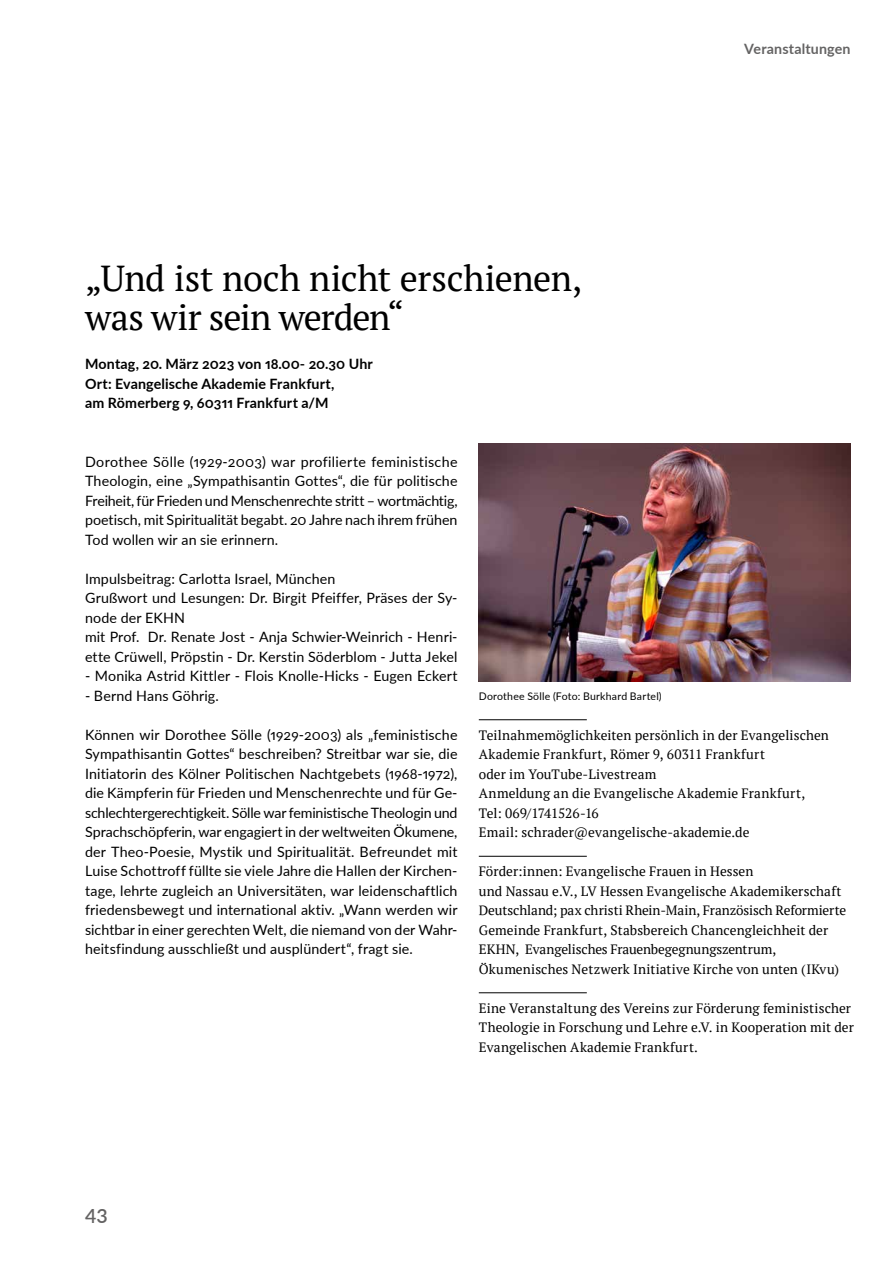
<style>
.page{position:relative;width:893px;height:1263px;background:#fff}
.page>*{position:absolute;margin:0;border:0;box-sizing:border-box;transform-origin:0 0}
.t1{font:36px/39px "PT Serif";letter-spacing:-.015em;color:#000}
.t2{font:600 19.5px "Lato";color:#646363}
.t3{font:14.25px/19.5px "Lato";letter-spacing:.01em;color:#000;text-align:justify}
.t4{font:700 14.25px/19.5px "Lato";letter-spacing:.01em;color:#000}
.t5{font:700 14.25px "Lato";letter-spacing:.01em;color:#646363}
.t6{font:13.5px/19.5px "PT Serif";letter-spacing:.005em;color:#000}
.t7{font:10.5px "Lato";letter-spacing:.02em;color:#000}
</style>
<div class="page">
<img style="left:479px;top:443px;width:371px;height:238px">
<hr style="left:479px;top:719px;width:108px;height:1px;background:#000">
<hr style="left:479px;top:856px;width:108px;height:1px;background:#000">
<hr style="left:479px;top:992px;width:108px;height:1px;background:#000">
<h1 class="t1" style="left:85px;top:258px;width:499px">„Und ist noch nicht erschienen, was wir sein werden“</h1>
<p class="t4" style="left:85px;top:353px;width:289px">Montag, 20. März 2023 von 18.00- 20.30 Uhr<br>Ort: Evangelische Akademie Frankfurt,<br>am Römerberg 9, 60311 Frankfurt a/M</p>
<p class="t5" style="left:744px;top:38px;width:108px">Veranstaltungen</p>
<p class="t3" style="left:85px;top:451px;width:374px">Dorothee Sölle (1929-2003) war profilierte feministische Theologin, eine „Sympathisantin Gottes“, die für politische Freiheit, für Frieden und Menschenrechte stritt – wortmächtig, poetisch, mit Spiritualität begabt. 20 Jahre nach ihrem frühen Tod wollen wir an sie erinnern.</p>
<p class="t3" style="left:85px;top:568px;width:374px;text-align:left">Impulsbeitrag: Carlotta Israel, München<br>Grußwort und Lesungen: Dr. Birgit Pfeiffer, Präses der Sy&shy;node der EKHN<br>mit Prof. Dr. Renate Jost - Anja Schwier-Weinrich - Henri&shy;ette Crüwell, Pröpstin - Dr. Kerstin Söderblom - Jutta Jekel</p>
<p class="t3" style="left:85px;top:665px;width:374px">- Monika Astrid Kittler - Flois Knolle-Hicks - Eugen Eckert</p>
<p class="t3" style="left:85px;top:685px;width:135px">- Bernd Hans Göhrig.</p>
<p class="t3" style="left:85px;top:724px;width:374px">Können wir Dorothee Sölle (1929-2003) als „feministische Sympathisantin Gottes“ beschreiben? Streitbar war sie, die Initiatorin des Kölner Politischen Nachtgebets (1968-1972), die Kämpferin für Frieden und Menschenrechte und für Ge&shy;schlechtergerechtigkeit. Sölle war feministische Theologin und Sprachschöpferin, war engagiert in der weltweiten Ökumene, der Theo-Poesie, Mystik und Spiritualität. Befreundet mit Luise Schottroff füllte sie viele Jahre die Hallen der Kirchen&shy;tage, lehrte zugleich an Universitäten, war leidenschaftlich friedensbewegt und international aktiv. „Wann werden wir sichtbar in einer gerechten Welt, die niemand von der Wahr&shy;heitsfindung ausschließt und ausplündert“, fragt sie.</p>
<p class="t7" style="left:479px;top:689px;width:184px">Dorothee Sölle (Foto: Burkhard Bartel)</p>
<p class="t6" style="left:479px;top:725px;width:352px">Teilnahmemöglichkeiten persönlich in der Evangelischen Akademie Frankfurt, Römer 9, 60311 Frankfurt<br>oder im YouTube-Livestream<br>Anmeldung an die Evangelische Akademie Frankfurt, Tel: 069/1741526-16<br>Email: schrader@evangelische-akademie.de</p>
<p class="t6" style="left:479px;top:861px;width:369px">Förder:innen: Evangelische Frauen in Hessen<br>und Nassau e.V., LV Hessen Evangelische Akademikerschaft Deutschland; pax christi Rhein-Main, Französisch Reformierte Gemeinde Frankfurt, Stabsbereich Chancengleichheit der EKHN, Evangelisches Frauenbegegnungszentrum, Ökumenisches Netzwerk Initiative Kirche von unten (IKvu)</p>
<p class="t6" style="left:479px;top:998px;width:377px">Eine Veranstaltung des Vereins zur Förderung feministischer<br>Theologie in Forschung und Lehre e.V. in Kooperation mit der<br>Evangelischen Akademie Frankfurt.</p>
<h2 class="t2" style="left:85px;top:1202px;width:24px">43</h2>
</div>
